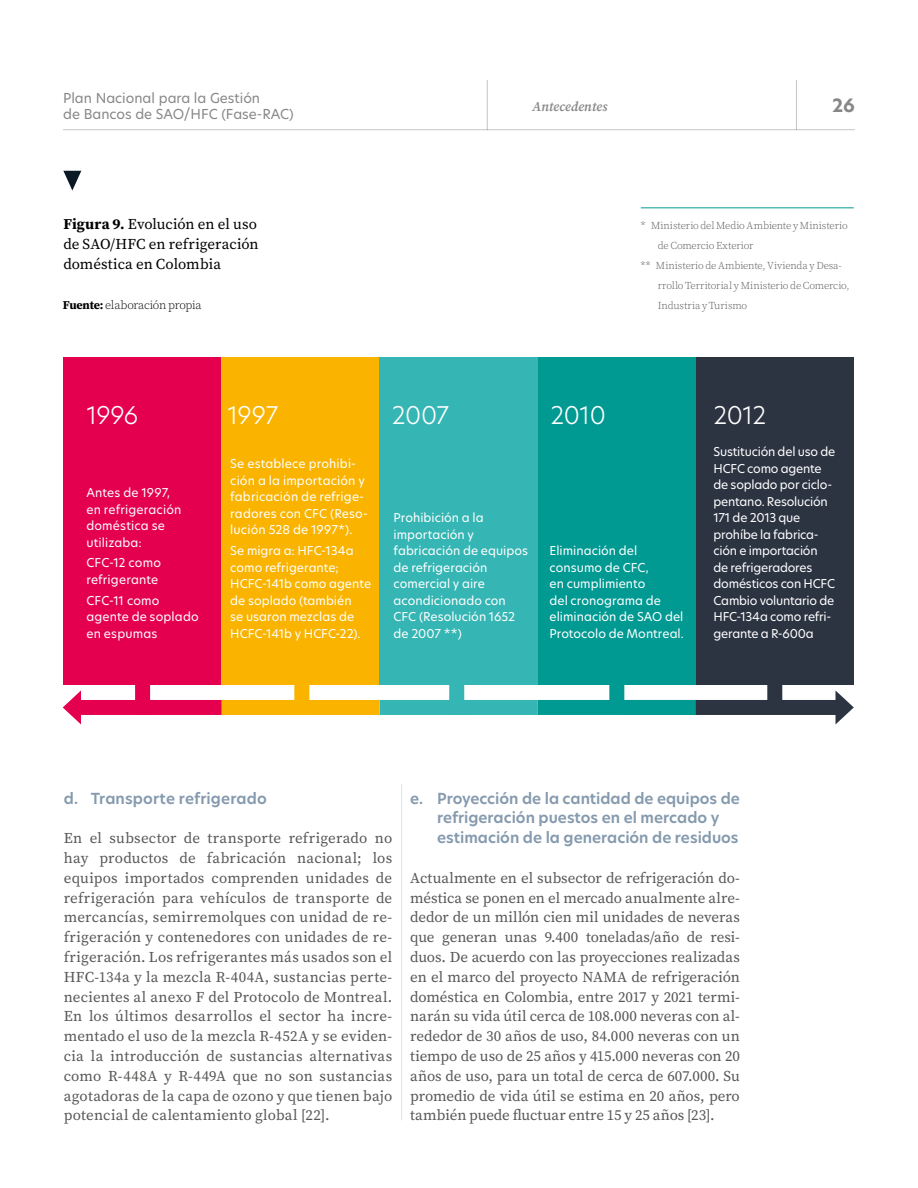
<style>
.page{position:relative;width:918px;height:1188px;background:#fff}
.page>*{position:absolute;margin:0;border:0;box-sizing:border-box;transform-origin:0 0}
.t1{font:300 24px "Hero New";letter-spacing:-.025em;color:#fff}
.t2{font:700 18px "Hero New";color:#878787}
.t3{font:15px/19.8px "Source Serif 4";letter-spacing:.005em;color:#575756;text-align:justify}
.t4{font:600 15px/19.8px "Hero New";color:#859aae}
.t5{font:15px/19.8px "Source Serif 4";letter-spacing:.005em;color:#000;text-align:justify}
.t6{font:13.5px/16.2px "Hero New";color:#878787}
.t7{font:italic 600 13.5px "Source Serif 4";letter-spacing:-.005em;color:#878787}
.t8{font:12px/16.5px "Hero New";color:#fff}
.t9{font:300 12px "Source Serif 4";letter-spacing:-.02em;color:#000}
.t10{font:300 10.5px "Source Serif 4";letter-spacing:-.015em;color:#575756}
.s1{font-weight:700}
</style>
<div class="page">
<div style="left:64px;top:357px;width:158px;height:328px;background:#e5004f"></div>
<div style="left:222px;top:357px;width:158px;height:328px;background:#fab400"></div>
<div style="left:380px;top:357px;width:158px;height:328px;background:#35b6b4"></div>
<div style="left:538px;top:357px;width:158px;height:328px;background:#009a93"></div>
<div style="left:696px;top:357px;width:158px;height:328px;background:#2c3442"></div>
<div style="left:74px;top:700px;width:76px;height:15px;background:#e5004f"></div>
<svg style="left:63px;top:690px;width:18px;height:34px"></svg>
<div style="left:222px;top:700px;width:87px;height:15px;background:#fab400"></div>
<div style="left:380px;top:700px;width:86px;height:15px;background:#35b6b4"></div>
<div style="left:538px;top:700px;width:81px;height:15px;background:#009a93"></div>
<div style="left:609px;top:671px;width:15px;height:34px;background:#009a93"></div>
<div style="left:449px;top:671px;width:15px;height:34px;background:#35b6b4"></div>
<div style="left:294px;top:671px;width:15px;height:38px;background:#fab400"></div>
<div style="left:135px;top:671px;width:15px;height:39px;background:#e5004f"></div>
<div style="left:767px;top:671px;width:15px;height:39px;background:#2c3442"></div>
<div style="left:624px;top:700px;width:219px;height:15px;background:#2c3442"></div>
<svg style="left:836px;top:691px;width:18px;height:33px"></svg>
<div style="left:136px;top:700px;width:86px;height:15px;background:#e5004f"></div>
<div style="left:292px;top:700px;width:88px;height:15px;background:#fab400"></div>
<div style="left:452px;top:700px;width:86px;height:15px;background:#35b6b4"></div>
<div style="left:614px;top:700px;width:82px;height:15px;background:#009a93"></div>
<svg style="left:63px;top:171px;width:18px;height:20px"></svg>
<hr style="left:641px;top:207px;width:213px;height:1px;background:#009a93">
<hr style="left:401px;top:784px;width:1px;height:336px;background:#91d2e4">
<hr style="left:63px;top:129px;width:792px;height:1px;background:#c6c6c6">
<hr style="left:796px;top:80px;width:1px;height:50px;background:#c6c6c6">
<hr style="left:487px;top:80px;width:1px;height:50px;background:#c6c6c6">
<p class="t6" style="left:63px;top:89px;width:232px">Plan Nacional para la Gestión<br>de Bancos de SAO/HFC (Fase-RAC)</p>
<p class="t7" style="left:533px;top:98px;width:77px">Antecedentes</p>
<p class="t2" style="left:832px;top:94px;width:24px">26</p>
<p class="t5" style="left:63px;top:214px;width:197px"><span class="s1">Figura 9.</span> Evolución en el uso de SAO/HFC en refrigeración doméstica en Colombia</p>
<p class="t9" style="left:63px;top:297px;width:140px"><span class="s1">Fuente:</span> elaboración propia</p>
<p class="t10" style="left:641px;top:219px;width:208px">* Ministerio del Medio Ambiente y Ministerio</p>
<p class="t10" style="left:658px;top:239px;width:97px">de Comercio Exterior</p>
<p class="t10" style="left:641px;top:259px;width:202px">** Ministerio de Ambiente, Vivienda y Desa-</p>
<p class="t10" style="left:658px;top:279px;width:193px">rrollo Territorial y Ministerio de Comercio,</p>
<p class="t10" style="left:658px;top:298px;width:91px">Industria y Turismo</p>
<h1 class="t1" style="left:86px;top:398px;width:53px">1996</h1>
<h1 class="t1" style="left:228px;top:398px;width:52px">1997</h1>
<h1 class="t1" style="left:392px;top:398px;width:59px">2007</h1>
<h1 class="t1" style="left:551px;top:398px;width:57px">2010</h1>
<h1 class="t1" style="left:714px;top:398px;width:54px">2012</h1>
<p class="t8" style="left:230px;top:455px;width:139px">Se establece prohibi&shy;ción a la importación y fabricación de refrige&shy;radores con CFC (Reso&shy;lución 528 de 1997*).</p>
<p class="t8" style="left:230px;top:542px;width:142px">Se migra a: HFC-134a como refrigerante;<br>HCFC-141b como agente de soplado (también<br>se usaron mezclas de<br>HCFC-141b y HCFC-22).</p>
<p class="t8" style="left:714px;top:443px;width:123px">Sustitución del uso de<br>HCFC como agente de soplado por ciclo&shy;pentano. Resolución<br>171 de 2013 que prohíbe la fabrica&shy;ción e importación de refrigeradores domésticos con HCFC<br>Cambio voluntario de<br>HFC-134a como refri&shy;gerante a R-600a</p>
<p class="t8" style="left:86px;top:484px;width:97px">Antes de 1997, en refrigeración doméstica se utilizaba:</p>
<p class="t8" style="left:86px;top:554px;width:76px">CFC-12 como refrigerante</p>
<p class="t8" style="left:86px;top:592px;width:114px">CFC-11 como agente de soplado en espumas</p>
<p class="t8" style="left:394px;top:509px;width:136px">Prohibición a la importación y fabricación de equipos de refrigeración comercial y aire acondicionado con<br>CFC (Resolución 1652 de 2007 **)</p>
<p class="t8" style="left:550px;top:542px;width:136px">Eliminación del consumo de CFC,<br>en cumplimiento<br>del cronograma de eliminación de SAO del<br>Protocolo de Montreal.</p>
<p class="t4" style="left:64px;top:788px;width:205px">d. Transporte refrigerado</p>
<p class="t3" style="left:64px;top:828px;width:330px">En el subsector de transporte refrigerado no hay productos de fabricación nacional; los equipos importados comprenden unidades de refrigeración para vehículos de transporte de mercancías, semirremolques con unidad de re&shy;frigeración y contenedores con unidades de re&shy;frigeración. Los refrigerantes más usados son el HFC-134a y la mezcla R-404A, sustancias perte&shy;necientes al anexo F del Protocolo de Montreal.<br>En los últimos desarrollos el sector ha incre&shy;mentado el uso de la mezcla R-452A y se eviden&shy;cia la introducción de sustancias alternativas como R-448A y R-449A que no son sustancias agotadoras de la capa de ozono y que tienen bajo potencial de calentamiento global [22].</p>
<p class="t4" style="left:437px;top:788px;width:304px;text-indent:-27px">e. Proyección de la cantidad de equipos de refrigeración puestos en el mercado y estimación de la generación de residuos</p>
<p class="t3" style="left:410px;top:868px;width:331px">Actualmente en el subsector de refrigeración do&shy;méstica se ponen en el mercado anualmente alre&shy;dedor de un millón cien mil unidades de neveras que generan unas 9.400 toneladas/año de resi&shy;duos. De acuerdo con las proyecciones realizadas en el marco del proyecto NAMA de refrigeración doméstica en Colombia, entre 2017 y 2021 termi&shy;narán su vida útil cerca de 108.000 neveras con al&shy;rededor de 30 años de uso, 84.000 neveras con un tiempo de uso de 25 años y 415.000 neveras con 20 años de uso, para un total de cerca de 607.000. Su promedio de vida útil se estima en 20 años, pero también puede fluctuar entre 15 y 25 años [23].</p>
</div>
